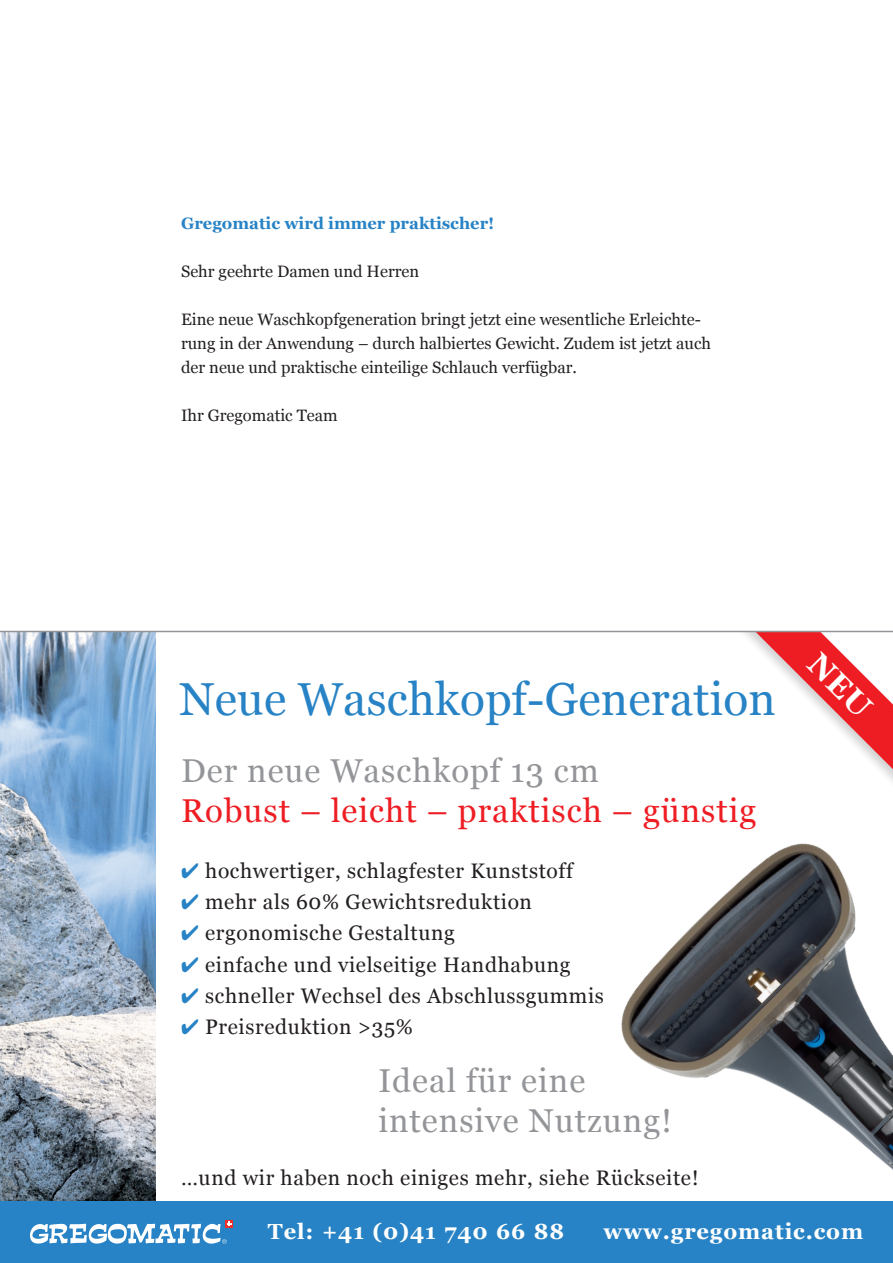
<style>
.page{position:relative;width:893px;height:1263px;background:#fff}
.page>*{position:absolute;margin:0;border:0;box-sizing:border-box;transform-origin:0 0}
.t1{font:46.2px "Georgia";letter-spacing:.005em;color:#2783c5}
.t2{font:33px/39.6px "Georgia";letter-spacing:.03em;color:#939598}
.t3{font:33px "Georgia";letter-spacing:.03em;color:#ee1d23}
.t4{font:700 21.9px "Georgia";letter-spacing:.04em;color:#fff}
.t5{font:21px "Georgia";letter-spacing:.03em;color:#231f20}
.t6{font:16.5px/24px "Georgia";color:#231f20}
.t7{font:700 16.5px "Georgia";color:#2783c5}
.s1{color:#2783c5}
</style>
<div class="page">
<img style="left:621px;top:843px;width:272px;height:327px">
<img style="left:0;top:632px;width:155px;height:569px">
<div style="left:0;top:1201px;width:893px;height:62px;background:#2783c5"></div>
<div style="left:226px;top:1220px;width:7px;height:7px;background:#ee302d"></div>
<svg style="left:30px;top:1221px;width:202px;height:22px"></svg>
<hr style="left:0;top:631px;width:893px;height:1px;background:#939598">
<svg style="left:727px;top:630px;width:166px;height:139px"></svg>
<p class="t7" style="left:181px;top:211px;width:315px">Gregomatic wird immer praktischer!</p>
<p class="t6" style="left:181px;top:259px;width:240px">Sehr geehrte Damen und Herren</p>
<p class="t6" style="left:181px;top:307px;width:532px">Eine neue Waschkopfgeneration bringt jetzt eine wesentliche Erleichte&shy;rung in der Anwendung – durch halbiertes Gewicht. Zudem ist jetzt auch der neue und praktische einteilige Schlauch verfügbar.</p>
<p class="t6" style="left:181px;top:403px;width:158px">Ihr Gregomatic Team</p>
<h1 class="t1" style="left:179px;top:666px;width:598px">Neue Waschkopf-Generation</h1>
<h2 class="t2" style="left:181px;top:749px;width:419px">Der neue Waschkopf 13 cm</h2>
<h2 class="t3" style="left:181px;top:786px;width:577px">Robust – leicht – praktisch – günstig</h2>
<p class="t5" style="left:181px;top:855px;width:393px"><span class="s1">✔</span> hochwertiger, schlagfester Kunststoff</p>
<p class="t5" style="left:181px;top:886px;width:352px"><span class="s1">✔</span> mehr als 60% Gewichtsreduktion</p>
<p class="t5" style="left:181px;top:918px;width:275px"><span class="s1">✔</span> ergonomische Gestaltung</p>
<p class="t5" style="left:181px;top:949px;width:391px"><span class="s1">✔</span> einfache und vielseitige Handhabung</p>
<p class="t5" style="left:181px;top:980px;width:424px"><span class="s1">✔</span> schneller Wechsel des Abschlussgummis</p>
<p class="t5" style="left:181px;top:1011px;width:233px"><span class="s1">✔</span> Preisreduktion &gt;35%</p>
<h2 class="t2" style="left:378px;top:1060px;width:295px">Ideal für eine intensive Nutzung!</h2>
<p class="t5" style="left:181px;top:1162px;width:519px">…und wir haben noch einiges mehr, siehe Rückseite!</p>
<p class="t4" style="left:268px;top:1215px;width:298px">Tel: +41 (0)41 740 66 88</p>
<p class="t4" style="left:604px;top:1215px;width:261px">www.gregomatic.com</p>
</div>
